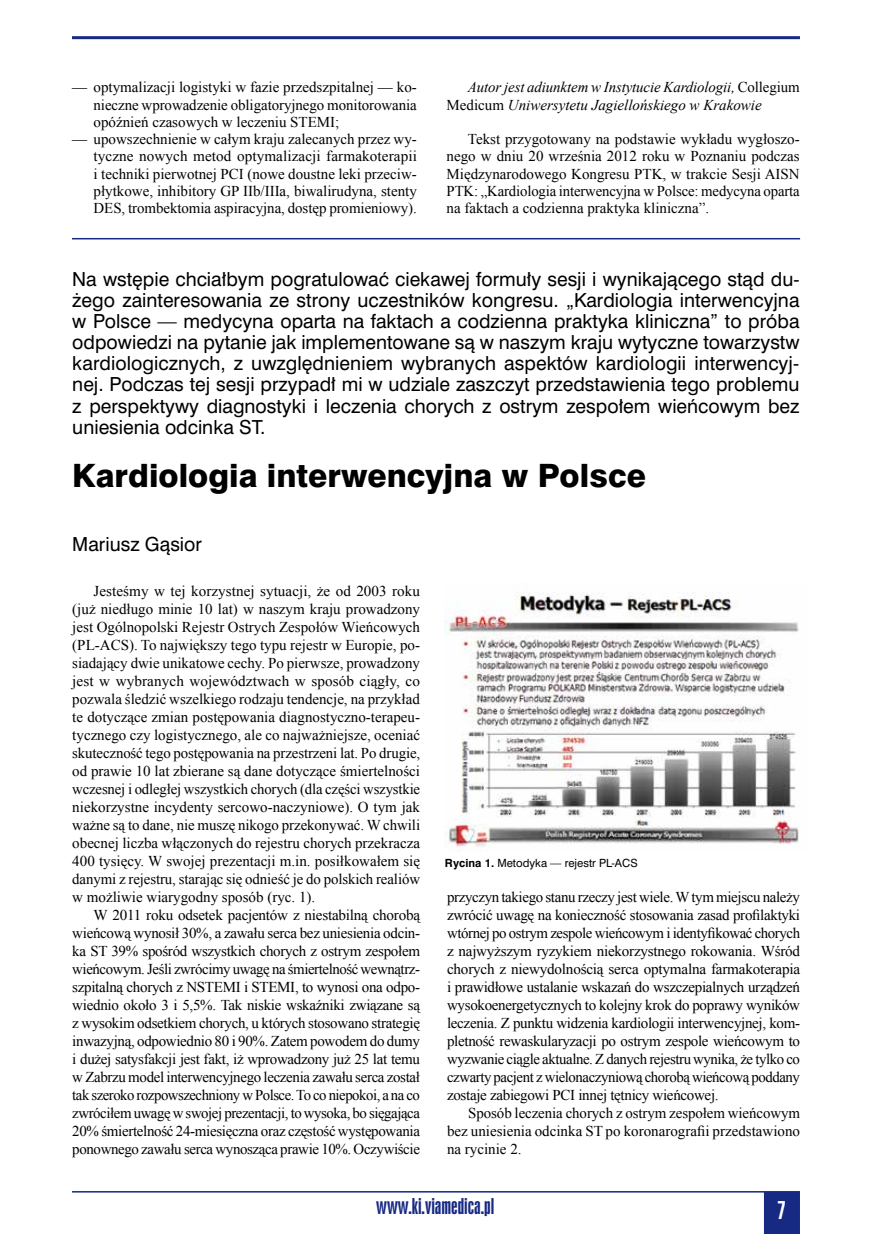
<style>
.page{position:relative;width:872px;height:1234px;background:#fff}
.page>*{position:absolute;margin:0;border:0;box-sizing:border-box;transform-origin:0 0}
.t1{font:30px "Swis 721 Hv PL";color:#000}
.t2{font:21px "Swis 924 PL";color:#fff}
.t3{font:18px/21px "Swis 721 PL";color:#000;text-align:justify}
.t4{font:18px "Swis 924 PL";color:#162983}
.t5{font:15px/18px "Times New Roman";letter-spacing:-.005em;color:#000;text-align:justify}
.t6{font:italic 15px/17.2px "Times New Roman";letter-spacing:-.005em;color:#000}
.t7{font:10.5px "Swis 721 PL";color:#000}
.s1{font-style:normal}
.s2{font-weight:700}
</style>
<div class="page">
<svg style="left:764px;top:1192px;width:36px;height:41px"></svg>
<hr style="left:72px;top:1190px;width:728px;height:2px;background:#162983">
<hr style="left:72px;top:36px;width:728px;height:3px;background:#162983">
<img style="left:445px;top:592px;width:354px;height:256px">
<hr style="left:72px;top:238px;width:728px;height:1px;background:#162983">
<p class="t5" style="left:94px;top:78px;width:325px;line-height:17.2px;text-indent:-21px">— optymalizacji logistyki w fazie przedszpitalnej — ko&shy;nieczne wprowadzenie obligatoryjnego monitorowania opóźnień czasowych w leczeniu STEMI;</p>
<p class="t5" style="left:94px;top:130px;width:325px;line-height:17.2px;text-indent:-21px">— upowszechnienie w całym kraju zalecanych przez wy&shy;tyczne nowych metod optymalizacji farmakoterapii i techniki pierwotnej PCI (nowe doustne leki przeciw&shy;płytkowe, inhibitory GP IIb/IIIa, biwalirudyna, stenty DES, trombektomia aspiracyjna, dostęp promieniowy).</p>
<p class="t6" style="left:446px;top:78px;width:354px;text-indent:21px">Autor jest adiunktem w Instytucie Kardiologii, <span class="s1">Collegium<br>Medicum</span> Uniwersytetu Jagiellońskiego w Krakowie</p>
<p class="t5" style="left:446px;top:130px;width:354px;line-height:17.2px;text-indent:21px">Tekst przygotowany na podstawie wykładu wygłoszo&shy;nego w dniu 20 września 2012 roku w Poznaniu podczas Międzynarodowego Kongresu PTK, w trakcie Sesji AISN PTK: „Kardiologia interwencyjna w Polsce: medycyna oparta na faktach a codzienna praktyka kliniczna”.</p>
<p class="t3" style="left:72px;top:269px;width:728px">Na wstępie chciałbym pogratulować ciekawej formuły sesji i wynikającego stąd du&shy;żego zainteresowania ze strony uczestników kongresu. „Kardiologia interwencyjna w Polsce — medycyna oparta na faktach a codzienna praktyka kliniczna” to próba odpowiedzi na pytanie jak implementowane są w naszym kraju wytyczne towarzystw kardiologicznych, z uwzględnieniem wybranych aspektów kardiologii interwencyj&shy;nej. Podczas tej sesji przypadł mi w udziale zaszczyt przedstawienia tego problemu z perspektywy diagnostyki i leczenia chorych z ostrym zespołem wieńcowym bez uniesienia odcinka ST.</p>
<h1 class="t1" style="left:72px;top:456px;width:575px">Kardiologia interwencyjna w Polsce</h1>
<p class="t3" style="left:72px;top:533px;width:131px">Mariusz Gąsior</p>
<p class="t5" style="left:72px;top:581px;width:349px;text-indent:21px">Jesteśmy w tej korzystnej sytuacji, że od 2003 roku (już niedługo minie 10 lat) w naszym kraju prowadzony jest Ogólnopolski Rejestr Ostrych Zespołów Wieńcowych (PL-ACS). To największy tego typu rejestr w Europie, po&shy;siadający dwie unikatowe cechy. Po pierwsze, prowadzony jest w wybranych województwach w sposób ciągły, co pozwala śledzić wszelkiego rodzaju tendencje, na przykład te dotyczące zmian postępowania diagnostyczno-terapeu&shy;tycznego czy logistycznego, ale co najważniejsze, oceniać skuteczność tego postępowania na przestrzeni lat. Po drugie, od prawie 10 lat zbierane są dane dotyczące śmiertelności wczesnej i odległej wszystkich chorych (dla części wszystkie niekorzystne incydenty sercowo-naczyniowe). O tym jak ważne są to dane, nie muszę nikogo przekonywać. W chwili obecnej liczba włączonych do rejestru chorych przekracza 400 tysięcy. W swojej prezentacji m.in. posiłkowałem się danymi z rejestru, starając się odnieść je do polskich realiów w możliwie wiarygodny sposób (ryc. 1).</p>
<p class="t5" style="left:72px;top:905px;width:349px;text-indent:21px">W 2011 roku odsetek pacjentów z niestabilną chorobą wieńcową wynosił 30%, a zawału serca bez uniesienia odcin&shy;ka ST 39% spośród wszystkich chorych z ostrym zespołem wieńcowym. Jeśli zwrócimy uwagę na śmiertelność wewnątrz&shy;szpitalną chorych z NSTEMI i STEMI, to wynosi ona odpo&shy;wiednio około 3 i 5,5%. Tak niskie wskaźniki związane są z wysokim odsetkiem chorych, u których stosowano strategię inwazyjną, odpowiednio 80 i 90%. Zatem powodem do dumy i dużej satysfakcji jest fakt, iż wprowadzony już 25 lat temu w Zabrzu model interwencyjnego leczenia zawału serca został tak szeroko rozpowszechniony w Polsce. To co niepokoi, a na co zwróciłem uwagę w swojej prezentacji, to wysoka, bo sięgająca 20% śmiertelność 24-miesięczna oraz częstość występowania ponownego zawału serca wynosząca prawie 10%. Oczywiście</p>
<p class="t7" style="left:445px;top:856px;width:194px"><span class="s2">Rycina 1.</span> Metodyka — rejestr PL-ACS</p>
<p class="t5" style="left:447px;top:887px;width:355px">przyczyn takiego stanu rzeczy jest wiele. W tym miejscu należy zwrócić uwagę na konieczność stosowania zasad profilaktyki wtórnej po ostrym zespole wieńcowym i identyfikować chorych z najwyższym ryzykiem niekorzystnego rokowania. Wśród chorych z niewydolnością serca optymalna farmakoterapia i prawidłowe ustalanie wskazań do wszczepialnych urządzeń wysokoenergetycznych to kolejny krok do poprawy wyników leczenia. Z punktu widzenia kardiologii interwencyjnej, kom&shy;pletność rewaskularyzacji po ostrym zespole wieńcowym to wyzwanie ciągle aktualne. Z danych rejestru wynika, że tylko co czwarty pacjent z wielonaczyniową chorobą wieńcową poddany zostaje zabiegowi PCI innej tętnicy wieńcowej.</p>
<p class="t5" style="left:447px;top:1103px;width:354px;text-indent:21px">Sposób leczenia chorych z ostrym zespołem wieńcowym bez uniesienia odcinka ST po koronarografii przedstawiono na rycinie 2.</p>
<p class="t4" style="left:376px;top:1194px;width:120px">www.ki.viamedica.pl</p>
<h2 class="t2" style="left:778px;top:1194px;width:10px">7</h2>
</div>
